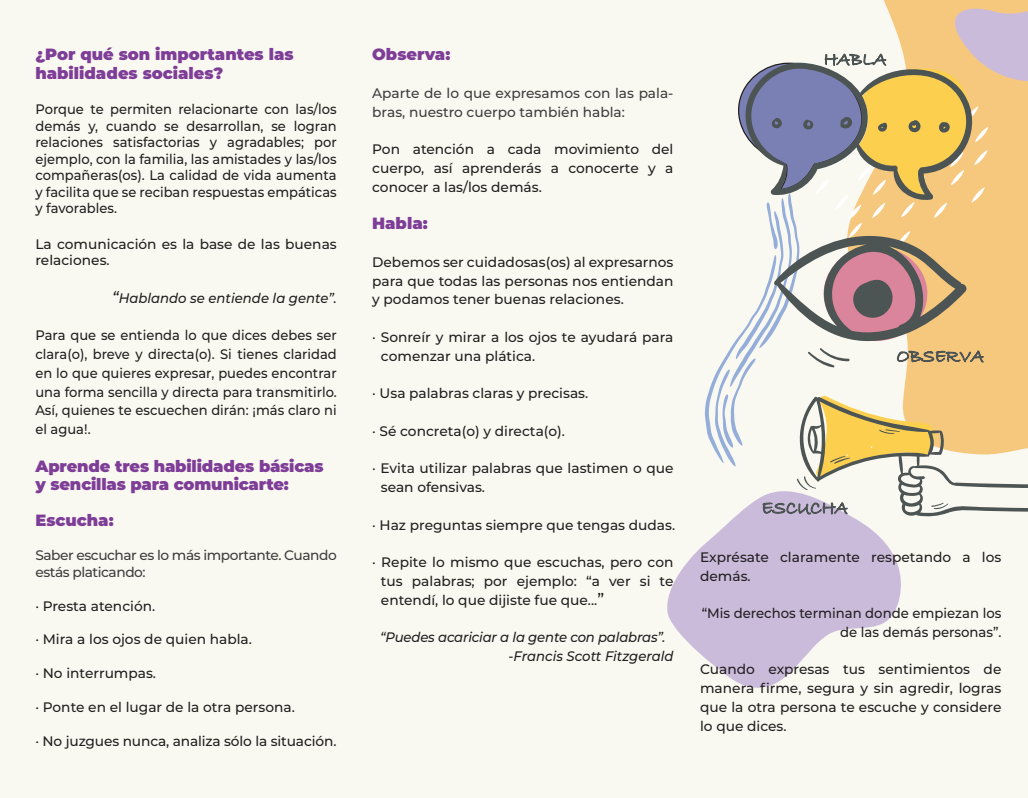
<style>
.page{position:relative;width:1028px;height:798px;background:#fff}
.page>*{position:absolute;margin:0;border:0;box-sizing:border-box;transform-origin:0 0}
.t1{font:900 16.25px/18.8px "Montserrat";color:#7e3e98}
.t2{font:500 13.75px/18.8px "Montserrat";color:#231f20}
.t3{font:500 13.75px/16.5px "Montserrat";color:#231f20;text-align:justify;scale:.95 1}
.t4{font:italic 500 13.75px/18.8px "Montserrat";letter-spacing:-.01em;color:#231f20;scale:.96 1}
.t5{font:500 13.75px/18.8px "Montserrat";letter-spacing:-.01em;color:#3e3e3f}
.t6{font:500 13.75px/18.8px "Montserrat";color:#231f20;text-align:right;scale:.96 1}
.t7{font:500 13.75px/16.9px "Montserrat";letter-spacing:-.035em;color:#3e3e3f}
.s1{font-size:16.25px}
</style>
<div class="page">
<div style="left:0;top:0;width:1028px;height:797px;background:#faf9f1"></div>
<svg style="left:667px;top:517px;width:234px;height:171px;fill:#cbbbdb"></svg>
<svg style="left:705px;top:0;width:323px;height:517px"></svg>
<p class="t1" style="left:35px;top:44px;width:260px">¿Por qué son importantes las habilidades sociales?</p>
<p class="t3" style="left:35px;top:101px;width:319px">Porque te permiten relacionarte con las/los demás y, cuando se desarrollan, se logran relaciones satisfactorias y agradables; por ejemplo, con la familia, las amistades y las/los compañeras(os). La calidad de vida aumenta y facilita que se reciban respuestas empáticas y favorables.</p>
<p class="t2" style="left:35px;top:235px;width:303px;line-height:16.5px">La comunicación es la base de las buenas relaciones.</p>
<p class="t4" style="left:112px;top:288px;width:235px"><span class="s1">“</span>Hablando se entiende la gente”.</p>
<p class="t3" style="left:35px;top:325px;width:319px;line-height:18.8px">Para que se entienda lo que dices debes ser clara(o), breve y directa(o). Si tienes claridad en lo que quieres expresar, puedes encontrar una forma sencilla y directa para transmitirlo.<br>Así, quienes te escuechen dirán: ¡más claro ni el agua!.</p>
<p class="t1" style="left:35px;top:455px;width:290px">Aprende tres habilidades básicas y sencillas para comunicarte:</p>
<p class="t1" style="left:35px;top:509px;width:80px">Escucha:</p>
<p class="t7" style="left:35px;top:546px;width:303px">Saber escuchar es lo más importante. Cuando estás platicando:</p>
<p class="t2" style="left:35px;top:595px;width:121px">· Presta atención.</p>
<p class="t2" style="left:35px;top:629px;width:218px">· Mira a los ojos de quien habla.</p>
<p class="t2" style="left:35px;top:663px;width:122px">· No interrumpas.</p>
<p class="t2" style="left:35px;top:696px;width:261px">· Ponte en el lugar de la otra persona.</p>
<p class="t2" style="left:35px;top:730px;width:302px">· No juzgues nunca, analiza sólo la situación.</p>
<p class="t1" style="left:372px;top:44px;width:80px">Observa:</p>
<p class="t5" style="left:372px;top:83px;width:303px">Aparte de lo que expresamos con las pala&shy;bras, nuestro cuerpo también habla:</p>
<p class="t2" style="left:372px;top:139px;width:303px;text-align:justify">Pon atención a cada movimiento del cuerpo, así aprenderás a conocerte y a conocer a las/los demás.</p>
<p class="t1" style="left:372px;top:213px;width:57px">Habla:</p>
<p class="t2" style="left:372px;top:252px;width:303px;text-align:justify">Debemos ser cuidadosas(os) al expresarnos para que todas las personas nos entiendan y podamos tener buenas relaciones.</p>
<p class="t2" style="left:381px;top:327px;width:294px;text-indent:-9px">· Sonreír y mirar a los ojos te ayudará para comenzar una plática.</p>
<p class="t2" style="left:372px;top:383px;width:217px">· Usa palabras claras y precisas.</p>
<p class="t2" style="left:372px;top:420px;width:194px">· Sé concreta(o) y directa(o).</p>
<p class="t2" style="left:381px;top:458px;width:294px;text-indent:-9px">· Evita utilizar palabras que lastimen o que sean ofensivas.</p>
<p class="t2" style="left:372px;top:514px;width:304px">· Haz preguntas siempre que tengas dudas.</p>
<p class="t2" style="left:381px;top:552px;width:294px;text-align:justify;text-indent:-9px">· Repite lo mismo que escuchas, pero con tus palabras; por ejemplo: “a ver si te entendí, lo que dijiste fue que...<span class="s1">”</span></p>
<p class="t4" style="left:508px;top:627px;width:173px;text-indent:-128px">“Puedes acariciar a la gente con palabras”. -Francis Scott Fitzgerald</p>
<p class="t2" style="left:700px;top:547px;width:303px">Exprésate claramente respetando a los demás.</p>
<p class="t6" style="left:701px;top:603px;width:314px">“Mis derechos terminan donde empiezan los de las demás personas”.</p>
<p class="t2" style="left:700px;top:659px;width:303px;text-align:justify">Cuando expresas tus sentimientos de manera firme, segura y sin agredir, logras que la otra persona te escuche y considere lo que dices.</p>
</div>
